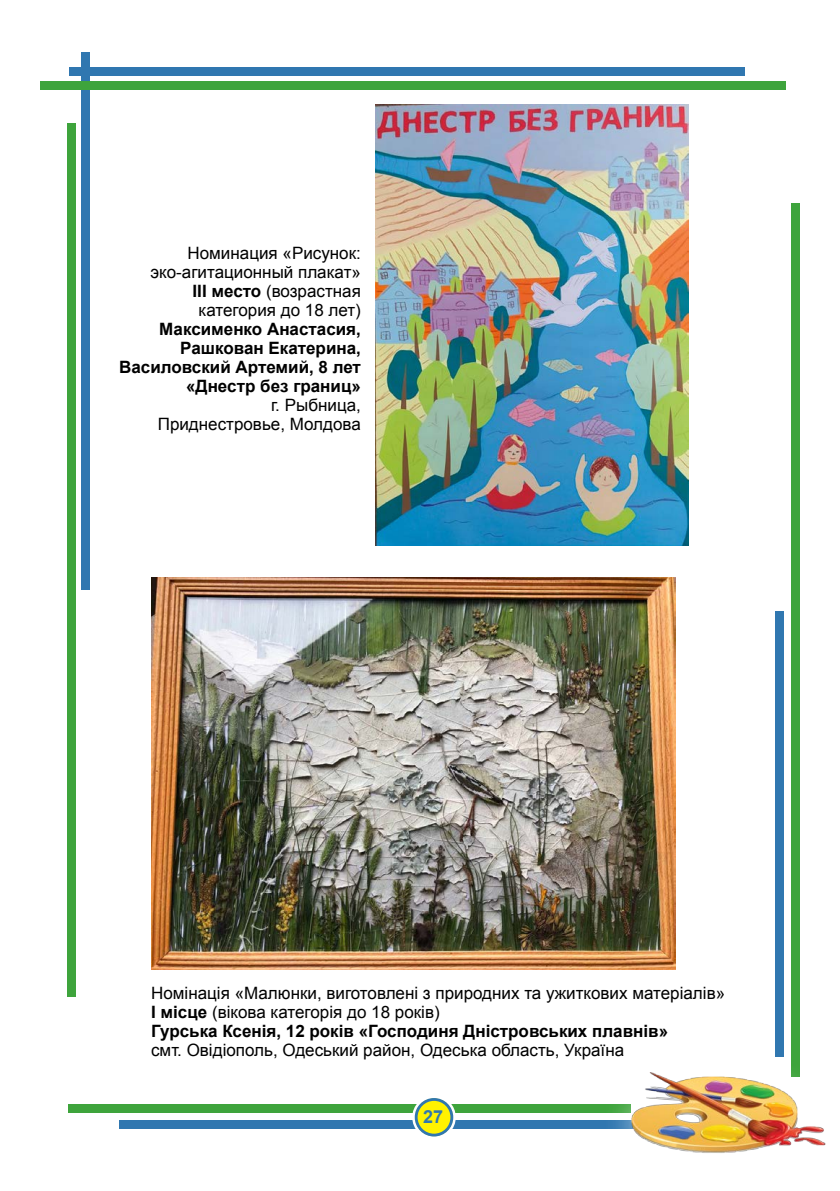
<style>
.page{position:relative;width:840px;height:1191px;background:#fff}
.page>*{position:absolute;margin:0;border:0;box-sizing:border-box;transform-origin:0 0}
.t1{font:700 18px "Arial";color:#3077b0}
.t2{font:17px/19px "Arial";color:#000;text-align:right}
.t3{font:700 17px/19px "Arial";color:#000;text-align:right}
.s1{font-weight:700}
</style>
<div class="page">
<div style="left:81px;top:52px;width:9px;height:537px;background:#3077b0"></div>
<div style="left:70px;top:67px;width:674px;height:9px;background:#3077b0"></div>
<div style="left:40px;top:81px;width:745px;height:9px;background:#3ea43c"></div>
<div style="left:774px;top:611px;width:9px;height:445px;background:#3077b0"></div>
<div style="left:67px;top:123px;width:9px;height:873px;background:#3ea43c"></div>
<div style="left:791px;top:203px;width:8px;height:873px;background:#3ea43c"></div>
<div style="left:119px;top:1120px;width:543px;height:9px;background:#3077b0"></div>
<div style="left:68px;top:1104px;width:562px;height:9px;background:#3ea43c"></div>
<svg style="left:413px;top:1097px;width:41px;height:40px"></svg>
<div style="left:412px;top:1095px;width:43px;height:44px;border:3px solid #fff;border-radius:50%"></div>
<div style="left:414px;top:1098px;width:39px;height:38px;border:3px solid #3077b0;border-radius:50%"></div>
<div style="left:600px;top:1046px;width:239px;height:138px;background:#fff"></div>
<img style="left:625px;top:1072px;width:200px;height:81px">
<img style="left:375px;top:105px;width:313px;height:441px">
<img style="left:151px;top:577px;width:524px;height:393px">
<p class="t2" style="left:150px;top:244px;width:212px">Номинация «Рисунок: эко-агитационный плакат»<br><span class="s1">ІІІ место</span> (возрастная категория до 18 лет)</p>
<p class="t3" style="left:119px;top:320px;width:243px">Максименко Анастасия,<br>Рашкован Екатерина,<br>Василовский Артемий, 8 лет «Днестр без границ»</p>
<p class="t2" style="left:158px;top:396px;width:204px">г. Рыбница,<br>Приднестровье, Молдова</p>
<p class="t2" style="left:151px;top:983px;width:575px;text-align:left">Номінація «Малюнки, виготовлені з природних та ужиткових матеріалів»<br><span class="s1">І місце</span> (вікова категорія до 18 років)<br><span class="s1">Гурська Ксенія, 12 років «Господиня Дністровських плавнів»</span></p>
<p class="t2" style="left:151px;top:1040px;width:474px">смт. Овідіополь, Одеський район, Одеська область, Україна</p>
<p class="t1" style="left:423px;top:1104px;width:22px">27</p>
</div>
